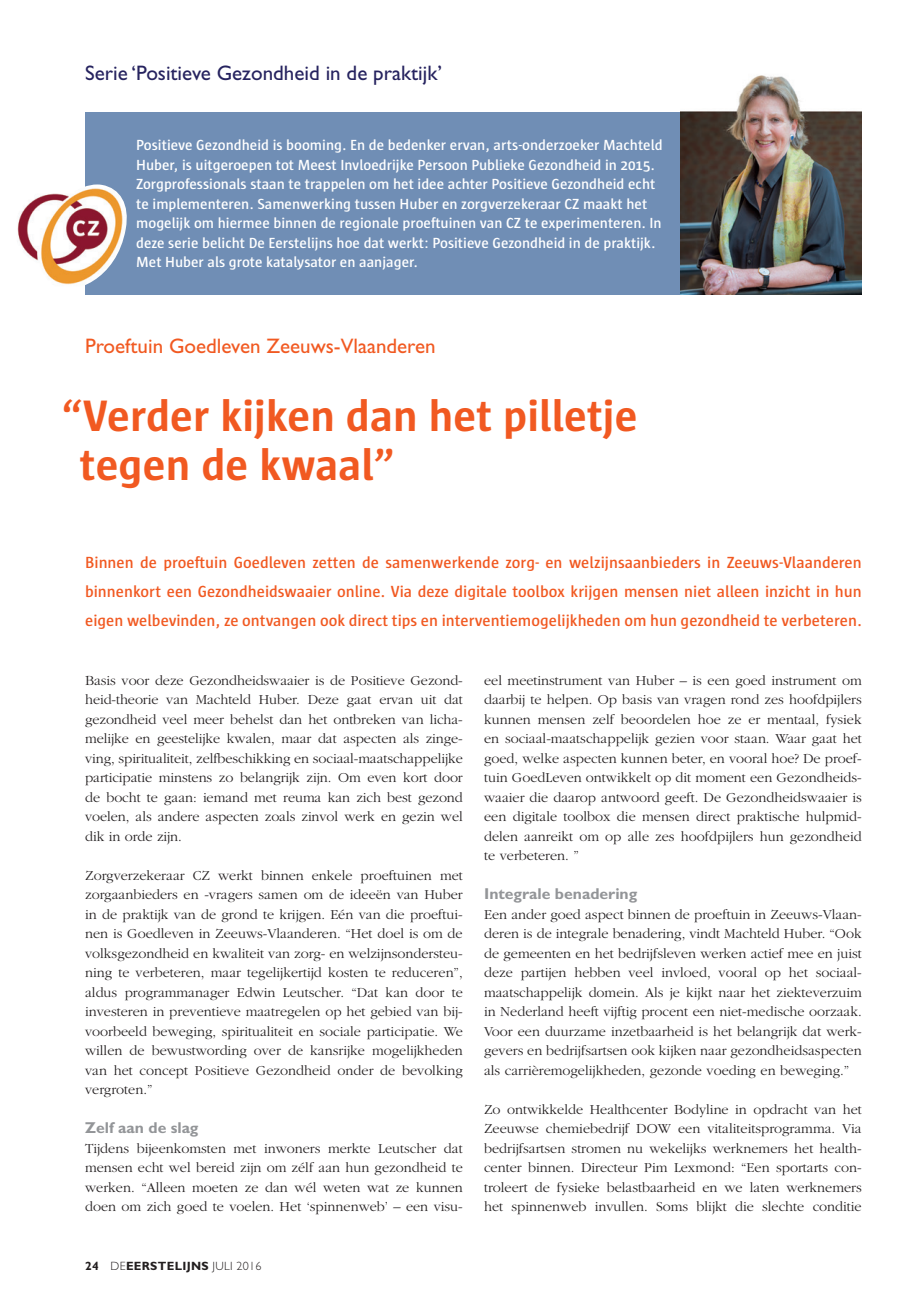
<style>
.page{position:relative;width:915px;height:1306px;background:#fff}
.page>*{position:absolute;margin:0;border:0;box-sizing:border-box;transform-origin:0 0}
.t1{font:700 45px/48.8px "Sun";color:#f15921}
.t2{font:21px "Gill Sans";color:#26235f}
.t3{font:21px "Gill Sans";color:#f15921}
.t4{font:600 16.5px/29.2px "Sun";color:#f15921;text-align:justify}
.t5{font:700 15.75px "Gill Sans";color:#939598}
.t6{font:600 15px/19.5px "Sun";color:#fff}
.t7{font:300 14.25px/19.5px "Garamond";color:#231f20;text-align:justify}
.t8{font:700 12px "Gill Sans";letter-spacing:.025em;color:#231f20}
.s1{font-weight:300}
</style>
<div class="page">
<div style="left:85px;top:112px;width:643px;height:182px;background:#708eb5"></div>
<img style="left:680px;top:75px;width:181px;height:219px">
<img style="left:17px;top:184px;width:110px;height:101px">
<h2 class="t2" style="left:85px;top:61px;width:358px">Serie ‘Positieve Gezondheid in de praktijk’</h2>
<p class="t6" style="left:136px;top:135px;width:528px">Positieve Gezondheid is booming. En de bedenker ervan, arts-onderzoeker Machteld Huber, is uitgeroepen tot Meest Invloedrijke Persoon Publieke Gezondheid in 2015.<br>Zorgprofessionals staan te trappelen om het idee achter Positieve Gezondheid echt te implementeren. Samenwerking tussen Huber en zorgverzekeraar CZ maakt het mogelijk om hiermee binnen de regionale proeftuinen van CZ te experimenteren. In deze serie belicht De Eerstelijns hoe dat werkt: Positieve Gezondheid in de praktijk.<br>Met Huber als grote katalysator en aanjager.</p>
<h2 class="t3" style="left:85px;top:334px;width:352px">Proeftuin Goedleven Zeeuws-Vlaanderen</h2>
<h1 class="t1" style="left:80px;top:392px;width:559px;text-indent:-18px">“Verder kijken dan het pilletje tegen de kwaal”</h1>
<p class="t4" style="left:85px;top:547px;width:777px">Binnen de proeftuin Goedleven zetten de samenwerkende zorg- en welzijnsaanbieders in Zeeuws-Vlaanderen binnenkort een Gezondheidswaaier online. Via deze digitale toolbox krijgen mensen niet alleen inzicht in hun eigen welbevinden, ze ontvangen ook direct tips en interventiemogelijkheden om hun gezondheid te verbeteren.</p>
<p class="t7" style="left:85px;top:670px;width:379px">Basis voor deze Gezondheidswaaier is de Positieve Gezond&shy;heid-theorie van Machteld Huber. Deze gaat ervan uit dat gezondheid veel meer behelst dan het ontbreken van licha&shy;melijke en geestelijke kwalen, maar dat aspecten als zinge&shy;ving, spiritualiteit, zelfbeschikking en sociaal-maatschappelijke participatie minstens zo belangrijk zijn. Om even kort door de bocht te gaan: iemand met reuma kan zich best gezond voelen, als andere aspecten zoals zinvol werk en gezin wel dik in orde zijn.</p>
<p class="t7" style="left:85px;top:865px;width:379px">Zorgverzekeraar CZ werkt binnen enkele proeftuinen met zorgaanbieders en -vragers samen om de ideeën van Huber in de praktijk van de grond te krijgen. Eén van die proeftui&shy;nen is Goedleven in Zeeuws-Vlaanderen. “Het doel is om de volksgezondheid en kwaliteit van zorg- en welzijnsondersteu&shy;ning te verbeteren, maar tegelijkertijd kosten te reduceren”, aldus programmanager Edwin Leutscher. “Dat kan door te investeren in preventieve maatregelen op het gebied van bij&shy;voorbeeld beweging, spiritualiteit en sociale participatie. We willen de bewustwording over de kansrijke mogelijkheden van het concept Positieve Gezondheid onder de bevolking vergroten.”</p>
<p class="t5" style="left:85px;top:1118px;width:115px">Zelf aan de slag</p>
<p class="t7" style="left:85px;top:1138px;width:379px">Tijdens bijeenkomsten met inwoners merkte Leutscher dat mensen echt wel bereid zijn om zélf aan hun gezondheid te werken. “Alleen moeten ze dan wél weten wat ze kunnen doen om zich goed te voelen. Het ‘spinnenweb’ – een visu-</p>
<p class="t8" style="left:85px;top:1258px;width:178px">24 <span class="s1">DE</span>EERSTELIJNS <span class="s1">JULI 2016</span></p>
<p class="t7" style="left:484px;top:670px;width:379px">eel meetinstrument van Huber – is een goed instrument om daarbij te helpen. Op basis van vragen rond zes hoofdpijlers kunnen mensen zelf beoordelen hoe ze er mentaal, fysiek en sociaal-maatschappelijk gezien voor staan. Waar gaat het goed, welke aspecten kunnen beter, en vooral hoe? De proef&shy;tuin GoedLeven ontwikkelt op dit moment een Gezondheids&shy;waaier die daarop antwoord geeft. De Gezondheidswaaier is een digitale toolbox die mensen direct praktische hulpmid&shy;delen aanreikt om op alle zes hoofdpijlers hun gezondheid te verbeteren. ”</p>
<p class="t5" style="left:484px;top:884px;width:155px">Integrale benadering</p>
<p class="t7" style="left:484px;top:904px;width:379px">Een ander goed aspect binnen de proeftuin in Zeeuws-Vlaan&shy;deren is de integrale benadering, vindt Machteld Huber. “Ook de gemeenten en het bedrijfsleven werken actief mee en juist deze partijen hebben veel invloed, vooral op het sociaal&shy;maatschappelijk domein. Als je kijkt naar het ziekteverzuim in Nederland heeft vijftig procent een niet-medische oorzaak.<br>Voor een duurzame inzetbaarheid is het belangrijk dat werk&shy;gevers en bedrijfsartsen ook kijken naar gezondheidsaspecten als carrièremogelijkheden, gezonde voeding en beweging.”</p>
<p class="t7" style="left:484px;top:1099px;width:379px">Zo ontwikkelde Healthcenter Bodyline in opdracht van het Zeeuwse chemiebedrijf DOW een vitaliteitsprogramma. Via bedrijfsartsen stromen nu wekelijks werknemers het health&shy;center binnen. Directeur Pim Lexmond: “Een sportarts con&shy;troleert de fysieke belastbaarheid en we laten werknemers het spinnenweb invullen. Soms blijkt die slechte conditie</p>
</div>
